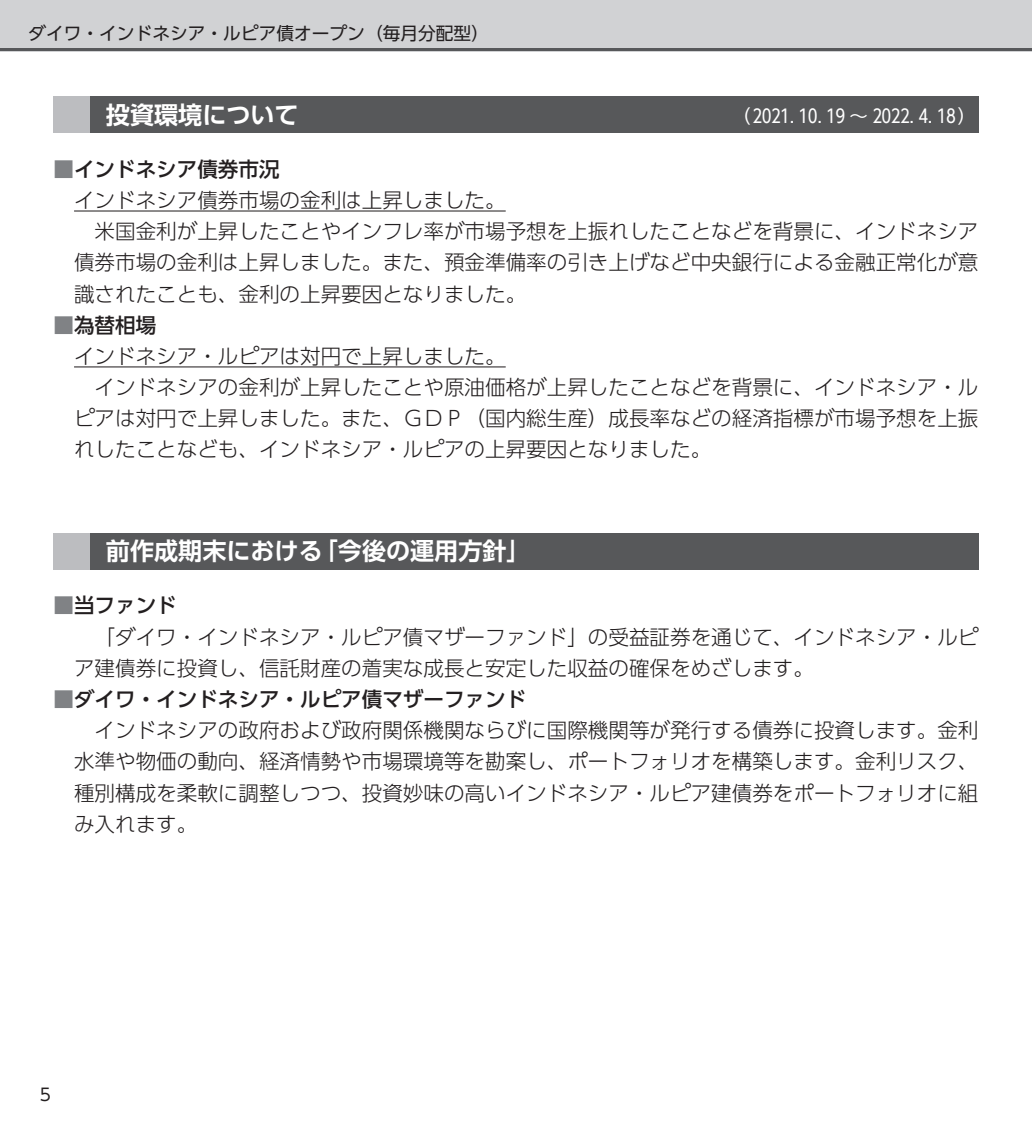
<style>
.page{position:relative;width:1032px;height:1134px;background:#fff}
.page>*{position:absolute;margin:0;border:0;box-sizing:border-box;transform-origin:0 0}
.t1{font:700 24px "UD Shin Go Pro De";color:#fff}
.t2{font:300 20.6px "UD Shin Go Pro";color:#231f20}
.t3{font:500 20.6px "UD Shin Go Pro";color:#231f20}
.t4{font:18.4px "UD Shin Go Pro";color:#fff}
.t5{font:17.8px "UD Shin Go Pro";color:#231f20}
.t6{font:17px "UD Shin Go Pro";color:#231f20}
.s1{color:#808285}
</style>
<div class="page">
<div style="left:0;top:0;width:1032px;height:51px;background:#d1d2d4"></div>
<hr style="left:0;top:48px;width:1032px;height:3px;background:#57585a">
<hr style="left:74px;top:210px;width:432px;height:1px;background:#231f20">
<hr style="left:74px;top:366px;width:432px;height:1px;background:#231f20">
<div style="left:54px;top:96px;width:924px;height:37px;background:#57585a"></div>
<div style="left:54px;top:96px;width:36px;height:37px;background:#bcbdc0"></div>
<div style="left:54px;top:533px;width:924px;height:36px;background:#57585a"></div>
<div style="left:54px;top:533px;width:36px;height:36px;background:#bcbdc0"></div>
<p class="t5" style="left:28px;top:19px;width:462px">ダイワ・インドネシア・ルピア債オープン（毎月分配型）</p>
<p class="t1" style="left:106px;top:95px;width:194px">投資環境について</p>
<p class="t4" style="left:732px;top:101px;width:246px">（ 2021. 10. 19 ～ 2022. 4. 18）</p>
<p class="t3" style="left:54px;top:152px;width:228px"><span class="s1">■</span>インドネシア債券市況</p>
<p class="t2" style="left:74px;top:184px;width:433px">インドネシア債券市場の金利は上昇しました。</p>
<p class="t2" style="left:95px;top:215px;width:885px">米国金利が上昇したことやインフレ率が市場予想を上振れしたことなどを背景に、インドネシア</p>
<p class="t2" style="left:74px;top:246px;width:906px">債券市場の金利は上昇しました。また、預金準備率の引き上げなど中央銀行による金融正常化が意</p>
<p class="t2" style="left:74px;top:277px;width:454px">識されたことも、金利の上昇要因となりました。</p>
<p class="t3" style="left:54px;top:308px;width:104px"><span class="s1">■</span>為替相場</p>
<p class="t2" style="left:74px;top:339px;width:433px">インドネシア・ルピアは対円で上昇しました。</p>
<p class="t2" style="left:95px;top:371px;width:885px">インドネシアの金利が上昇したことや原油価格が上昇したことなどを背景に、インドネシア・ル</p>
<p class="t2" style="left:74px;top:402px;width:906px">ピアは対円で上昇しました。また、ＧＤＰ（国内総生産）成長率などの経済指標が市場予想を上振</p>
<p class="t2" style="left:74px;top:433px;width:639px">れしたことなども、インドネシア・ルピアの上昇要因となりました。</p>
<p class="t1" style="left:106px;top:532px;width:426px">前作成期末における「今後の運用方針」</p>
<p class="t3" style="left:54px;top:589px;width:125px"><span class="s1">■</span>当ファンド</p>
<p class="t2" style="left:95px;top:620px;width:885px">「ダイワ・インドネシア・ルピア債マザーファンド」の受益証券を通じて、インドネシア・ルピ</p>
<p class="t2" style="left:74px;top:651px;width:741px">ア建債券に投資し、信託財産の着実な成長と安定した収益の確保をめざします。</p>
<p class="t3" style="left:54px;top:682px;width:474px"><span class="s1">■</span>ダイワ・インドネシア・ルピア債マザーファンド</p>
<p class="t2" style="left:95px;top:714px;width:885px">インドネシアの政府および政府関係機関ならびに国際機関等が発行する債券に投資します。金利</p>
<p class="t2" style="left:74px;top:745px;width:906px">水準や物価の動向、経済情勢や市場環境等を勘案し、ポートフォリオを構築します。金利リスク、</p>
<p class="t2" style="left:74px;top:776px;width:906px">種別構成を柔軟に調整しつつ、投資妙味の高いインドネシア・ルピア建債券をポートフォリオに組</p>
<p class="t2" style="left:74px;top:807px;width:125px">み入れます。</p>
<p class="t6" style="left:40px;top:1081px;width:13px">5</p>
</div>
